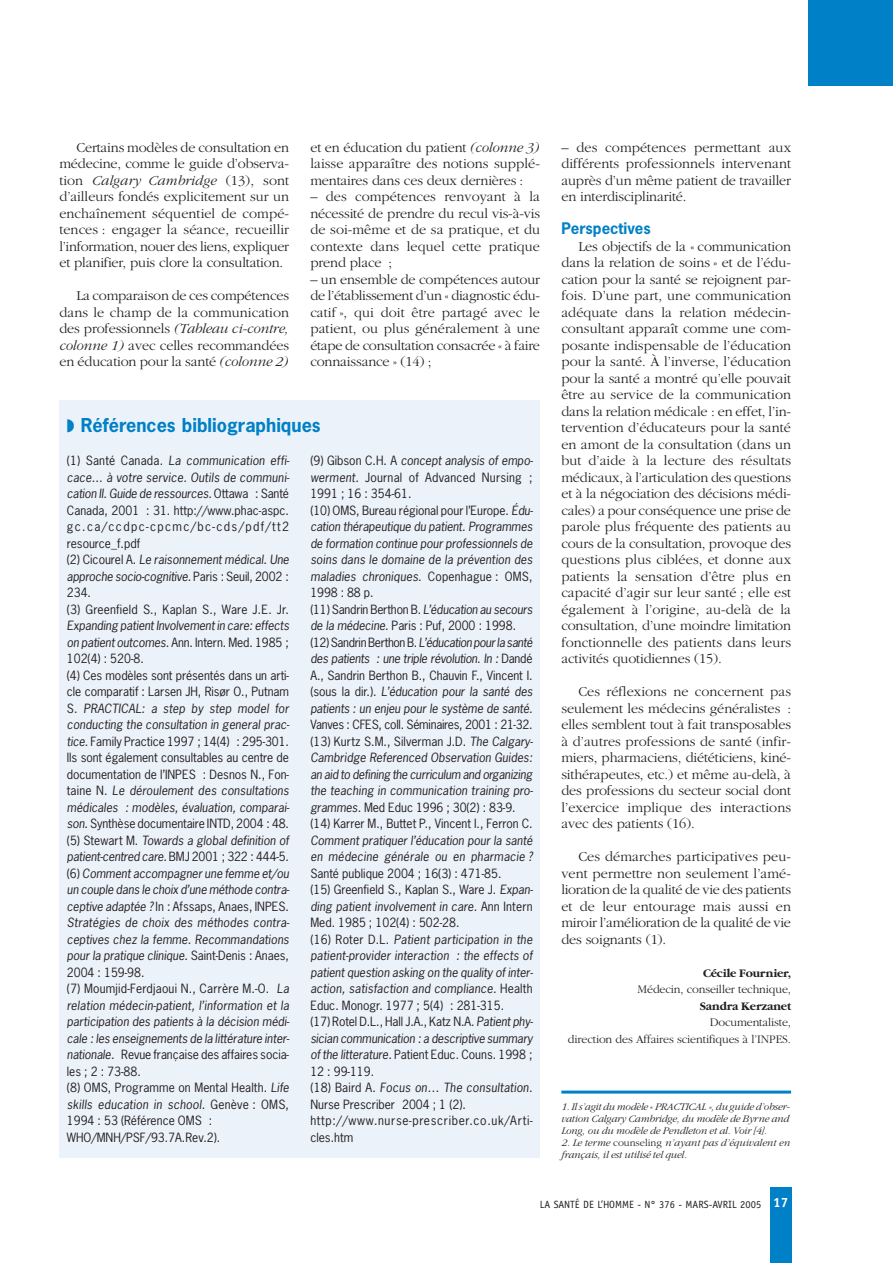
<style>
.page{position:relative;width:893px;height:1263px;background:#fff}
.page>*{position:absolute;margin:0;border:0;box-sizing:border-box;transform-origin:0 0}
.t1{font:700 18px "News Gothic";color:#0080c6}
.t2{font:700 15px "News Gothic";color:#0080c6}
.t3{font:300 14.25px/16.5px "Garamond";letter-spacing:-.01em;color:#231f20;text-align:justify}
.t4{font:italic 12px/16.5px "News Gothic";color:#231f20}
.t5{font:12px/16.5px "News Gothic";color:#231f20}
.t6{font:300 12px/16.5px "Garamond";letter-spacing:-.01em;color:#231f20;text-align:right}
.t7{font:700 12px "Garamond";letter-spacing:-.01em;color:#231f20}
.t8{font:italic 300 10.5px/12px "Garamond";letter-spacing:-.01em;color:#231f20;text-align:justify}
.t9{font:10.5px "Officina Sans";color:#231f20}
.s1{font-style:italic}
.s2{font-style:normal}
.s3{font-weight:700;font-size:13.5px;color:#fff}
</style>
<div class="page">
<div style="left:770px;top:1187px;width:21px;height:76px;background:#0080c6"></div>
<div style="left:808px;top:0;width:84px;height:86px;background:#0080c6"></div>
<div style="left:59px;top:400px;width:481px;height:757px;background:#ecf2fa"></div>
<hr style="left:561px;top:1091px;width:230px;height:3px;background:#0080c6">
<p class="t3" style="left:59px;top:140px;width:231px;text-indent:17px">Certains modèles de consultation en médecine, comme le guide d’observa&shy;tion <span class="s1">Calgary Cambridge</span> (13), sont d’ailleurs fondés explicitement sur un enchaînement séquentiel de compé&shy;tences : engager la séance, recueillir l’information, nouer des liens, expliquer et planifier, puis clore la consultation.</p>
<p class="t3" style="left:59px;top:289px;width:231px;text-indent:17px">La comparaison de ces compétences dans le champ de la communication des professionnels <span class="s1">(Tableau ci-contre, colonne 1)</span> avec celles recommandées en éducation pour la santé <span class="s1">(colonne 2)</span></p>
<p class="t3" style="left:310px;top:140px;width:231px">et en éducation du patient <span class="s1">(colonne 3) </span>laisse apparaître des notions supplé&shy;mentaires dans ces deux dernières :</p>
<p class="t3" style="left:310px;top:190px;width:231px">– des compétences renvoyant à la nécessité de prendre du recul vis-à-vis de soi-même et de sa pratique, et du contexte dans lequel cette pratique prend place ;</p>
<p class="t3" style="left:310px;top:272px;width:231px">– un ensemble de compétences autour de l’établissement d’un « diagnostic édu&shy;catif », qui doit être partagé avec le patient, ou plus généralement à une étape de consultation consacrée « à faire connaissance » (14) ;</p>
<p class="t1" style="left:67px;top:418px;width:255px">◗ Références bibliographiques</p>
<p class="t5" style="left:67px;top:454px;width:224px">(1) Santé Canada. <span class="s1">La communication effi&shy;cace... à votre service. Outils de communi&shy;cation II. Guide de ressources.</span> Ottawa : Santé Canada, 2001 : 31. http://www.phac-aspc. gc.ca/ccdpc-cpcmc/bc-cds/pdf/tt2 resource_f.pdf<br>(2) Cicourel A. <span class="s1">Le raisonnement médical. Une approche socio-cognitive.</span> Paris : Seuil, 2002 :<br>234.<br>(3) Greenfield S., Kaplan S., Ware J.E. Jr.</p>
<p class="t4" style="left:67px;top:619px;width:224px">Expanding patient Involvement in care: effects on patient outcomes. <span class="s2">Ann. Intern. Med. 1985 ; 102(4) : 520-8.<br>(4) Ces modèles sont présentés dans un arti&shy;cle comparatif : Larsen JH, Risør O., Putnam S.</span> PRACTICAL: a step by step model for conducting the consultation in general prac&shy;tice. <span class="s2">Family Practice 1997 ; 14(4) : 295-301.<br>Ils sont également consultables au centre de documentation de l’INPES : Desnos N., Fon&shy;taine N.</span> Le déroulement des consultations médicales : modèles, évaluation, comparai&shy;son. <span class="s2">Synthèse documentaire INTD, 2004 : 48. (5) Stewart M.</span> Towards a global definition of patient-centred care. <span class="s2">BMJ 2001 ; 322 : 444-5. (6)</span> Comment accompagner une femme et/ou un couple dans le choix d’une méthode contra&shy;ceptive adaptée ? <span class="s2">In : Afssaps, Anaes, INPES.<br></span>Stratégies de choix des méthodes contra&shy;ceptives chez la femme. Recommandations pour la pratique clinique. <span class="s2">Saint-Denis : Anaes, 2004 : 159-98.<br>(7) Moumjid-Ferdjaoui N., Carrère M.-O.</span> La relation médecin-patient, l’information et la participation des patients à la décision médi&shy;cale : les enseignements de la littérature inter&shy;nationale. <span class="s2">Revue française des affaires socia&shy;les ; 2 : 73-88.<br>(8) OMS, Programme on Mental Health.</span> Life skills education in school. <span class="s2">Genève : OMS, 1994 : 53 (Référence OMS :<br>WHO/MNH/PSF/93.7A.Rev.2).</span></p>
<p class="t4" style="left:310px;top:454px;width:224px"><span class="s2">(9) Gibson C.H. A</span> concept analysis of empo&shy;werment. <span class="s2">Journal of Advanced Nursing ; 1991 ; 16 : 354-61.<br>(10) OMS, Bureau régional pour l’Europe.</span> Édu&shy;cation thérapeutique du patient. Programmes de formation continue pour professionnels de soins dans le domaine de la prévention des maladies chroniques. <span class="s2">Copenhague : OMS, 1998 : 88 p.<br>(11) Sandrin Berthon B.</span> L’éducation au secours de la médecine. <span class="s2">Paris : Puf, 2000 : 1998. (12) Sandrin Berthon B.</span> L’éducation pour la santé des patients : une triple révolution. In : <span class="s2">Dandé A., Sandrin Berthon B., Chauvin F., Vincent I. (sous la dir.).</span> L’éducation pour la santé des patients : un enjeu pour le système de santé.</p>
<p class="t4" style="left:310px;top:718px;width:224px"><span class="s2">Vanves : CFES, coll. Séminaires, 2001 : 21-32. (13) Kurtz S.M., Silverman J.D.</span> The Calgary-Cambridge Referenced Observation Guides: an aid to defining the curriculum and organizing the teaching in communication training pro&shy;grammes. <span class="s2">Med Educ 1996 ; 30(2) : 83-9. (14) Karrer M., Buttet P., Vincent I., Ferron C.</span></p>
<p class="t4" style="left:310px;top:834px;width:224px">Comment pratiquer l’éducation pour la santé en médecine générale ou en pharmacie ?</p>
<p class="t5" style="left:310px;top:866px;width:224px">Santé publique 2004 ; 16(3) : 471-85.<br>(15) Greenfield S., Kaplan S., Ware J. <span class="s1">Expan&shy;ding patient involvement in care.</span> Ann Intern Med. 1985 ; 102(4) : 502-28.<br>(16) Roter D.L. <span class="s1">Patient participation in the patient-provider interaction : the effects of patient question asking on the quality of inter&shy;action, satisfaction and compliance.</span> Health Educ. Monogr. 1977 ; 5(4) : 281-315.<br>(17) Rotel D.L., Hall J.A., Katz N.A. <span class="s1">Patient phy&shy;sician communication : a descriptive summary of the litterature.</span> Patient Educ. Couns. 1998 ; 12 : 99-119.<br>(18) Baird A. <span class="s1">Focus on… The consultation.<br></span>Nurse Prescriber 2004 ; 1 (2). http://www.nurse-prescriber.co.uk/Arti&shy;cles.htm</p>
<p class="t3" style="left:561px;top:140px;width:231px">– des compétences permettant aux différents professionnels intervenant auprès d’un même patient de travailler en interdisciplinarité.</p>
<p class="t2" style="left:561px;top:223px;width:91px">Perspectives</p>
<p class="t3" style="left:561px;top:239px;width:231px;text-indent:17px">Les objectifs de la « communication dans la relation de soins » et de l’édu&shy;cation pour la santé se rejoignent par&shy;fois. D’une part, une communication adéquate dans la relation médecin&shy;consultant apparaît comme une com&shy;posante indispensable de l’éducation pour la santé. À l’inverse, l’éducation pour la santé a montré qu’elle pouvait être au service de la communication dans la relation médicale : en effet, l’in&shy;tervention d’éducateurs pour la santé en amont de la consultation (dans un but d’aide à la lecture des résultats médicaux, à l’articulation des questions et à la négociation des décisions médi&shy;cales) a pour conséquence une prise de parole plus fréquente des patients au cours de la consultation, provoque des questions plus ciblées, et donne aux patients la sensation d’être plus en capacité d’agir sur leur santé ; elle est également à l’origine, au-delà de la consultation, d’une moindre limitation fonctionnelle des patients dans leurs activités quotidiennes (15).</p>
<p class="t3" style="left:561px;top:685px;width:231px;text-indent:17px">Ces réflexions ne concernent pas seulement les médecins généralistes : elles semblent tout à fait transposables à d’autres professions de santé (infir&shy;miers, pharmaciens, diététiciens, kiné&shy;sithérapeutes, etc.) et même au-delà, à des professions du secteur social dont l’exercice implique des interactions avec des patients (16).</p>
<p class="t3" style="left:561px;top:850px;width:231px;text-indent:17px">Ces démarches participatives peu&shy;vent permettre non seulement l’amé&shy;lioration de la qualité de vie des patients et de leur entourage mais aussi en miroir l’amélioration de la qualité de vie des soignants (1).</p>
<p class="t7" style="left:703px;top:968px;width:89px">Cécile Fournier,</p>
<p class="t6" style="left:637px;top:982px;width:155px">Médecin, conseiller technique,</p>
<p class="t7" style="left:699px;top:1001px;width:93px">Sandra Kerzanet</p>
<p class="t6" style="left:568px;top:1015px;width:225px">Documentaliste,<br>direction des Affaires scientifiques à l’INPES.</p>
<p class="t8" style="left:561px;top:1102px;width:230px">1. Il s’agit du modèle « PRACTICAL », du guide d’obser&shy;vation Calgary Cambridge, du modèle de Byrne and Long, ou du modèle de Pendleton et al. Voir [4].</p>
<p class="t8" style="left:561px;top:1138px;width:230px">2. Le terme <span class="s2">counseling</span> n’ayant pas d’équivalent en français, il est utilisé tel quel.</p>
<p class="t9" style="left:540px;top:1200px;width:250px">LA SANTÉ DE L’HOMME - N° 376 - MARS-AVRIL 2005 <span class="s3">17</span></p>
</div>
